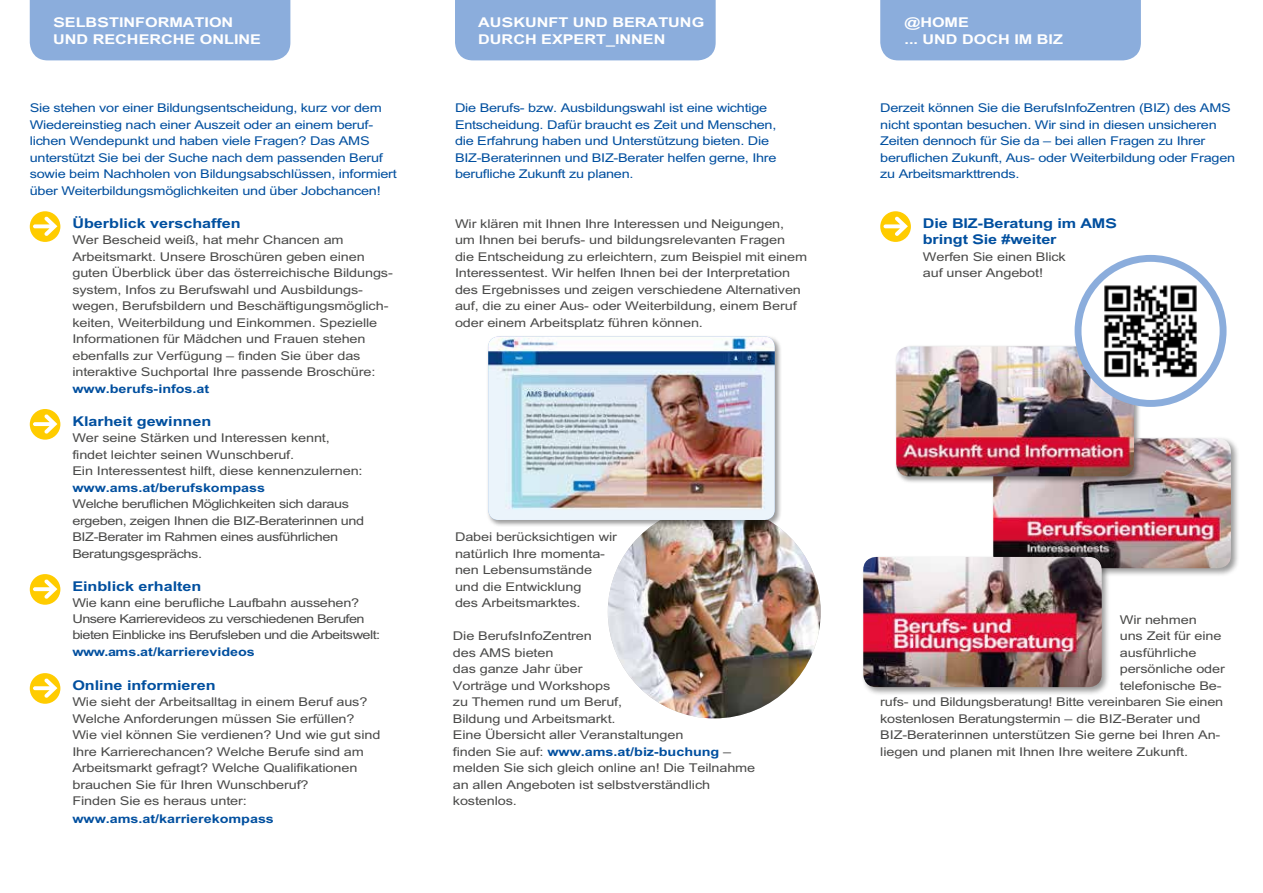
<style>
.page{position:relative;width:1263px;height:893px;background:#fff}
.page>*{position:absolute;margin:0;border:0;box-sizing:border-box;transform-origin:0 0}
.t1{font:13.5px/16.5px "AMS";letter-spacing:-.01em;color:#4a4a49}
.t2{font:13.5px/16.5px "AMS";letter-spacing:-.02em;color:#004f9f}
.t3{font:13.5px/16.5px "AMS";letter-spacing:-.03em;color:#4a4a49}
.t4{font:13.5px/16.2px "AMS";letter-spacing:-.04em;color:#4a4a49}
.t5{font:700 13.5px/16.5px "AMS";letter-spacing:-.005em;color:#004f9f}
.t6{font:700 13.5px/16.2px "AMS";color:#fff}
.t7{font:700 12px "AMS";letter-spacing:-.005em;color:#004f9f}
.s1{font-weight:400;font-size:13.5px;color:#4a4a49}
</style>
<div class="page">
<div style="left:991px;top:436px;width:249px;height:141px;background:#000;opacity:.4"></div>
<img style="left:993px;top:438px;width:238px;height:130px">
<div style="left:861px;top:555px;width:250px;height:141px;background:#000;opacity:.4"></div>
<img style="left:863px;top:557px;width:239px;height:130px">
<div style="left:455px;top:0;width:261px;height:60px;background:#8baddc"></div>
<div style="left:880px;top:0;width:261px;height:60px;background:#8baddc"></div>
<div style="left:30px;top:0;width:260px;height:60px;background:#8baddc"></div>
<img style="left:608px;top:505px;width:213px;height:213px;border-radius:106px">
<svg style="left:30px;top:211px;width:30px;height:31px"></svg>
<svg style="left:30px;top:574px;width:30px;height:31px"></svg>
<svg style="left:30px;top:409px;width:30px;height:31px"></svg>
<svg style="left:30px;top:673px;width:30px;height:31px"></svg>
<svg style="left:880px;top:211px;width:31px;height:31px"></svg>
<div style="left:894px;top:344px;width:247px;height:140px;background:#000;opacity:.4"></div>
<img style="left:896px;top:346px;width:238px;height:130px">
<div style="left:487px;top:335px;width:295px;height:192px;background:#000;opacity:.4"></div>
<img style="left:488px;top:336px;width:287px;height:184px">
<svg style="left:1078px;top:258px;width:145px;height:145px"></svg>
<img style="left:1102px;top:282px;width:97px;height:98px">
<div style="left:1074px;top:255px;width:152px;height:152px;border:7px solid #8baddc;border-radius:50%"></div>
<p class="t6" style="left:53px;top:15px;width:209px">SELBSTINFORMATION<br>UND RECHERCHE ONLINE</p>
<p class="t6" style="left:478px;top:15px;width:228px">AUSKUNFT UND BERATUNG<br>DURCH EXPERT_INNEN</p>
<p class="t6" style="left:904px;top:15px;width:160px">@HOME<br>... UND DOCH IM BIZ</p>
<p class="t2" style="left:30px;top:100px;width:369px">Sie stehen vor einer Bildungsentscheidung, kurz vor dem Wiedereinstieg nach einer Auszeit oder an einem beruf&shy;lichen Wendepunkt und haben viele Fragen? Das AMS unterstützt Sie bei der Suche nach dem passenden Beruf sowie beim Nachholen von Bildungsabschlüssen, informiert über Weiterbildungsmöglichkeiten und über Jobchancen!</p>
<p class="t5" style="left:72px;top:215px;width:170px">Überblick verschaffen</p>
<p class="t1" style="left:72px;top:232px;width:322px">Wer Bescheid weiß, hat mehr Chancen am Arbeitsmarkt. Unsere Broschüren geben einen guten Überblick über das österreichische Bildungs&shy;system, Infos zu Berufswahl und Ausbildungs&shy;wegen, Berufsbildern und Beschäftigungsmöglich&shy;keiten, Weiterbildung und Einkommen. Spezielle Informationen für Mädchen und Frauen stehen ebenfalls zur Verfügung – finden Sie über das interaktive Suchportal Ihre passende Broschüre:</p>
<p class="t7" style="left:72px;top:382px;width:138px">www.berufs-infos.at</p>
<p class="t5" style="left:72px;top:413px;width:140px">Klarheit gewinnen</p>
<p class="t1" style="left:72px;top:430px;width:292px">Wer seine Stärken und Interessen kennt, findet leichter seinen Wunschberuf.<br>Ein Interessentest hilft, diese kennenzulernen:</p>
<p class="t7" style="left:72px;top:481px;width:194px">www.ams.at/berufskompass</p>
<p class="t3" style="left:72px;top:496px;width:293px">Welche beruflichen Möglichkeiten sich daraus ergeben, zeigen Ihnen die BIZ-Beraterinnen und BIZ-Berater im Rahmen eines ausführlichen Beratungsgesprächs.</p>
<p class="t5" style="left:72px;top:578px;width:130px">Einblick erhalten</p>
<p class="t4" style="left:72px;top:595px;width:309px">Wie kann eine berufliche Laufbahn aussehen?<br>Unsere Karrierevideos zu verschiedenen Berufen bieten Einblicke ins Berufsleben und die Arbeitswelt:</p>
<p class="t7" style="left:72px;top:645px;width:184px">www.ams.at/karrierevideos</p>
<p class="t5" style="left:72px;top:677px;width:145px">Online informieren</p>
<p class="t1" style="left:72px;top:694px;width:310px">Wie sieht der Arbeitsalltag in einem Beruf aus?<br>Welche Anforderungen müssen Sie erfüllen? - Wie viel können Sie verdienen? Und wie gut sind Ihre Karrierechancen? Welche Berufe sind am Arbeitsmarkt gefragt? Welche Qualifikationen brauchen Sie für Ihren Wunschberuf?<br>Finden Sie es heraus unter:</p>
<p class="t7" style="left:72px;top:812px;width:203px">www.ams.at/karrierekompass</p>
<p class="t2" style="left:455px;top:100px;width:323px">Die Berufs- bzw. Ausbildungswahl ist eine wichtige Entscheidung. Dafür braucht es Zeit und Menschen, die Erfahrung haben und Unterstützung bieten. Die BIZ-Beraterinnen und BIZ-Berater helfen gerne, Ihre berufliche Zukunft zu planen.</p>
<p class="t1" style="left:455px;top:215px;width:354px">Wir klären mit Ihnen Ihre Interessen und Neigungen, um Ihnen bei berufs- und bildungsrelevanten Fragen die Entscheidung zu erleichtern, zum Beispiel mit einem Interessentest. Wir helfen Ihnen bei der Interpretation des Ergebnisses und zeigen verschiedene Alternativen auf, die zu einer Aus- oder Weiterbildung, einem Beruf oder einem Arbeitsplatz führen können.</p>
<p class="t1" style="left:455px;top:529px;width:163px">Dabei berücksichtigen wir natürlich Ihre momenta&shy;nen Lebensumstände und die Entwicklung<br>des Arbeitsmarktes.</p>
<p class="t1" style="left:453px;top:628px;width:232px">Die BerufsInfoZentren<br>des AMS bieten<br>das ganze Jahr über<br>Vorträge und Workshops<br>zu Themen rund um Beruf,<br>Bildung und Arbeitsmarkt.<br>Eine Übersicht aller Veranstaltungen</p>
<p class="t7" style="left:453px;top:745px;width:280px"><span class="s1">finden Sie auf:</span> www.ams.at/biz-buchung <span class="s1">–</span></p>
<p class="t1" style="left:453px;top:760px;width:304px">melden Sie sich gleich online an! Die Teilnahme an allen Angeboten ist selbstverständlich kostenlos.</p>
<p class="t2" style="left:880px;top:100px;width:356px">Derzeit können Sie die BerufsInfoZentren (BIZ) des AMS nicht spontan besuchen. Wir sind in diesen unsicheren Zeiten dennoch für Sie da – bei allen Fragen zu Ihrer beruflichen Zukunft, Aus- oder Weiterbildung oder Fragen zu Arbeitsmarkttrends.</p>
<p class="t5" style="left:923px;top:215px;width:196px">Die BIZ-Beratung im AMS bringt Sie #weiter</p>
<p class="t1" style="left:923px;top:248px;width:144px">Werfen Sie einen Blick auf unser Angebot!</p>
<p class="t1" style="left:1120px;top:611px;width:78px">Wir nehmen</p>
<p class="t1" style="left:1120px;top:628px;width:103px">uns Zeit für eine</p>
<p class="t1" style="left:1120px;top:644px;width:78px">ausführliche</p>
<p class="t1" style="left:1120px;top:661px;width:107px">persönliche oder</p>
<p class="t1" style="left:1120px;top:677px;width:103px">telefonische Be-</p>
<p class="t1" style="left:880px;top:694px;width:344px">rufs- und Bildungsberatung! Bitte vereinbaren Sie einen</p>
<p class="t1" style="left:880px;top:710px;width:322px">kostenlosen Beratungstermin – die BIZ-Berater und</p>
<p class="t1" style="left:880px;top:727px;width:342px">BIZ-Beraterinnen unterstützen Sie gerne bei Ihren An-</p>
<p class="t1" style="left:880px;top:743px;width:309px">liegen und planen mit Ihnen Ihre weitere Zukunft.</p>
</div>
